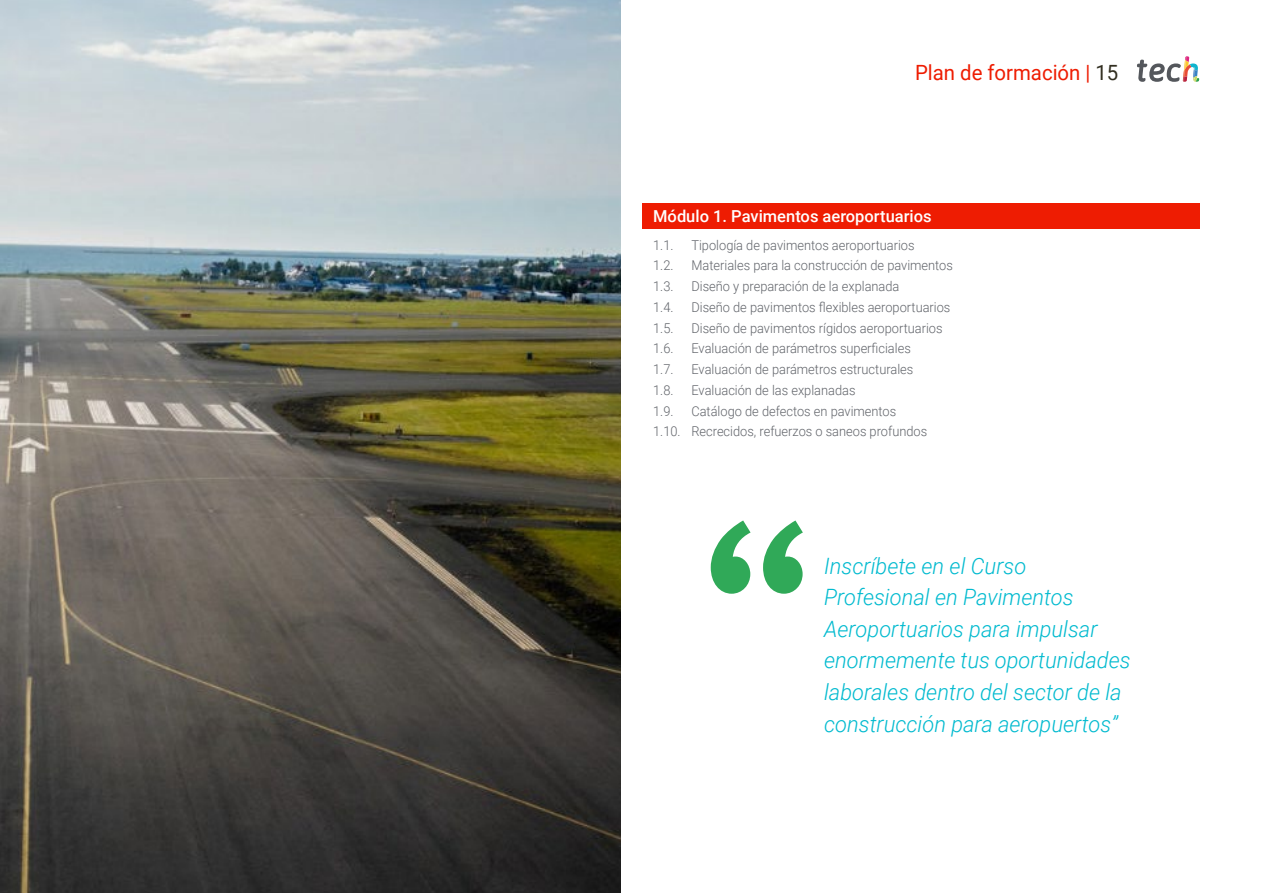
<style>
.page{position:relative;width:1263px;height:893px;background:#fff}
.page>*{position:absolute;margin:0;border:0;box-sizing:border-box;transform-origin:0 0}
.t1{font:italic 300 22.5px/31.5px "Roboto";color:#00bacf}
.t2{font:21px "Roboto";color:#ee1c02}
.t3{font:500 16.5px "Roboto";color:#fff}
.t4{font:300 13.5px/20.7px "Roboto";color:#61646a;text-align:center;scale:.95 1}
.s1{color:#312e20}
</style>
<div class="page">
<img style="left:0;top:0;width:621px;height:893px">
<div style="left:642px;top:204px;width:557px;height:25px;background:#ee1c02"></div>
<svg style="left:1137px;top:56px;width:62px;height:26px"></svg>
<svg style="left:711px;top:520px;width:92px;height:74px"></svg>
<h2 class="t2" style="left:915px;top:57px;width:205px">Plan de formación | <span class="s1">15</span></h2>
<p class="t3" style="left:653px;top:205px;width:280px">Módulo 1. Pavimentos aeroportuarios</p>
<p class="t4" style="left:653px;top:234px;width:23px">1.1.</p>
<p class="t4" style="left:691px;top:234px;width:236px">Tipología de pavimentos aeroportuarios</p>
<p class="t4" style="left:653px;top:255px;width:23px">1.2.</p>
<p class="t4" style="left:691px;top:255px;width:277px">Materiales para la construcción de pavimentos</p>
<p class="t4" style="left:653px;top:275px;width:23px">1.3.</p>
<p class="t4" style="left:691px;top:275px;width:220px">Diseño y preparación de la explanada</p>
<p class="t4" style="left:653px;top:296px;width:23px">1.4.</p>
<p class="t4" style="left:691px;top:296px;width:274px">Diseño de pavimentos flexibles aeroportuarios</p>
<p class="t4" style="left:653px;top:317px;width:23px">1.5.</p>
<p class="t4" style="left:691px;top:317px;width:266px">Diseño de pavimentos rígidos aeroportuarios</p>
<p class="t4" style="left:653px;top:338px;width:23px">1.6.</p>
<p class="t4" style="left:691px;top:338px;width:232px">Evaluación de parámetros superficiales</p>
<p class="t4" style="left:653px;top:358px;width:23px">1.7.</p>
<p class="t4" style="left:691px;top:358px;width:235px">Evaluación de parámetros estructurales</p>
<p class="t4" style="left:653px;top:379px;width:23px">1.8.</p>
<p class="t4" style="left:691px;top:379px;width:174px">Evaluación de las explanadas</p>
<p class="t4" style="left:653px;top:400px;width:23px">1.9.</p>
<p class="t4" style="left:653px;top:400px;width:290px">Catálogo de defectos en pavimentos<br>1.10. Recrecidos, refuerzos o saneos profundos</p>
<h1 class="t1" style="left:824px;top:549px;width:308px">Inscríbete en el Curso<br>Profesional en Pavimentos<br>Aeroportuarios para impulsar enormemente tus oportunidades laborales dentro del sector de la construcción para aeropuertos”</h1>
</div>
